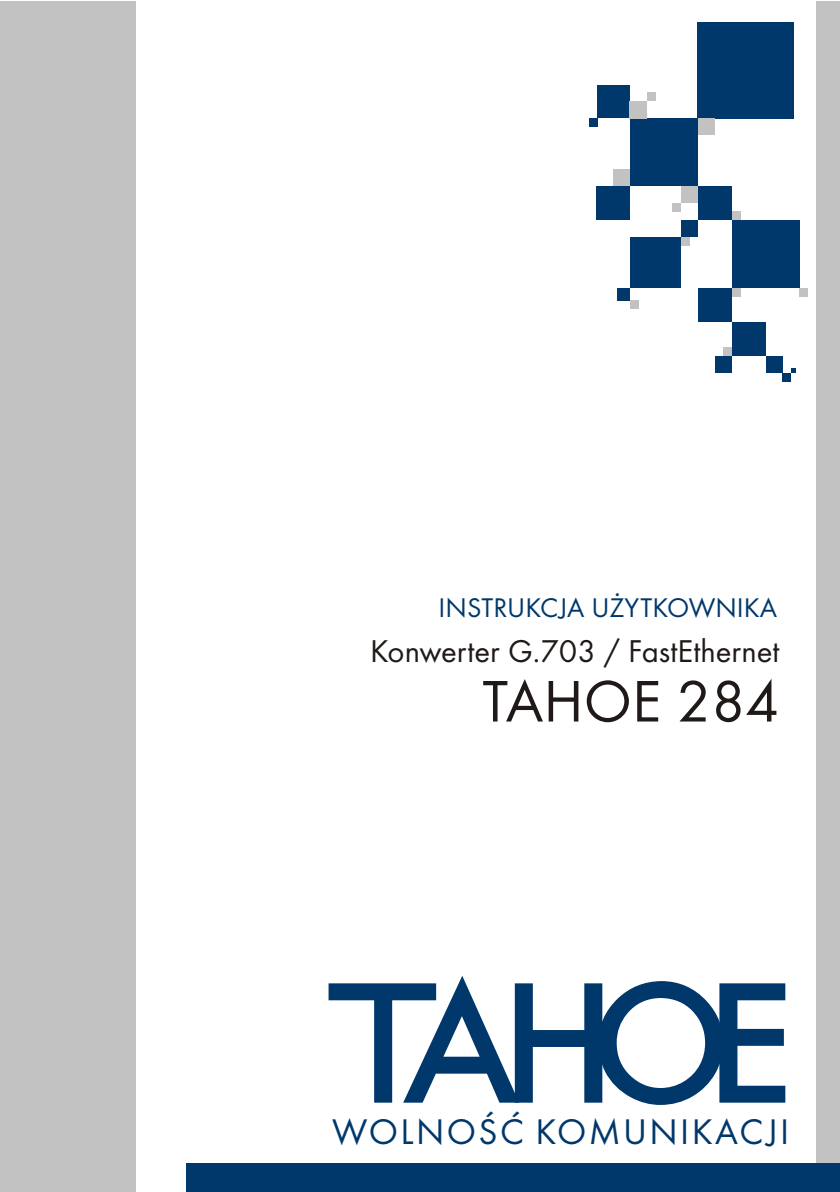
<style>
.page{position:relative;width:840px;height:1192px;background:#fff}
.page>*{position:absolute;margin:0;border:0;box-sizing:border-box;transform-origin:0 0}
.t1{font:60.8px "Futura TEE";color:#1f1a17}
.t2{font:37px "Futura TEE";letter-spacing:.065em;color:#00386b}
.t3{font:32.8px "Futura TEE";color:#1f1a17}
.t4{font:28px "Futura TEE";color:#00386b}
</style>
<div class="page">
<svg style="left:329px;top:976px;width:456px;height:129px"></svg>
<div style="left:0;top:1px;width:136px;height:1191px;background:#c2c2c2"></div>
<div style="left:816px;top:1px;width:24px;height:1191px;background:#c2c2c2"></div>
<div style="left:698px;top:22px;width:96px;height:96px;background:#00386b"></div>
<div style="left:630px;top:118px;width:68px;height:68px;background:#00386b"></div>
<div style="left:698px;top:186px;width:34px;height:34px;background:#00386b"></div>
<div style="left:681px;top:220px;width:17px;height:17px;background:#00386b"></div>
<div style="left:630px;top:237px;width:51px;height:51px;background:#00386b"></div>
<div style="left:732px;top:220px;width:68px;height:68px;background:#00386b"></div>
<div style="left:698px;top:288px;width:34px;height:34px;background:#00386b"></div>
<div style="left:598px;top:86px;width:32px;height:32px;background:#00386b"></div>
<div style="left:732px;top:322px;width:34px;height:34px;background:#00386b"></div>
<div style="left:766px;top:356px;width:17px;height:17px;background:#00386b"></div>
<div style="left:715px;top:356px;width:17px;height:17px;background:#00386b"></div>
<div style="left:596px;top:186px;width:34px;height:34px;background:#00386b"></div>
<div style="left:783px;top:373px;width:8px;height:8px;background:#00386b"></div>
<svg style="left:791px;top:369px;width:4px;height:4px"></svg>
<div style="left:589px;top:118px;width:9px;height:8px;background:#00386b"></div>
<div style="left:617px;top:288px;width:13px;height:13px;background:#00386b"></div>
<div style="left:681px;top:186px;width:17px;height:17px;background:#c2c2c2"></div>
<div style="left:630px;top:301px;width:8px;height:8px;background:#c2c2c2"></div>
<div style="left:630px;top:101px;width:17px;height:17px;background:#c2c2c2"></div>
<div style="left:647px;top:93px;width:8px;height:8px;background:#c2c2c2"></div>
<div style="left:698px;top:118px;width:17px;height:17px;background:#c2c2c2"></div>
<div style="left:800px;top:288px;width:8px;height:8px;background:#c2c2c2"></div>
<div style="left:723px;top:347px;width:9px;height:9px;background:#c2c2c2"></div>
<div style="left:672px;top:203px;width:9px;height:8px;background:#c2c2c2"></div>
<div style="left:613px;top:169px;width:17px;height:17px;background:#c2c2c2"></div>
<div style="left:732px;top:211px;width:8px;height:9px;background:#c2c2c2"></div>
<div style="left:681px;top:237px;width:8px;height:8px;background:#c2c2c2"></div>
<div style="left:732px;top:288px;width:8px;height:8px;background:#c2c2c2"></div>
<div style="left:187px;top:1164px;width:653px;height:28px;background:#00386b"></div>
<p class="t4" style="left:439px;top:596px;width:340px">INSTRUKCJA U¯YTKOWNIKA</p>
<p class="t3" style="left:370px;top:637px;width:411px">Konwerter G.703 / FastEthernet</p>
<h1 class="t1" style="left:482px;top:676px;width:299px">TAHOE 284</h1>
<p class="t2" style="left:332px;top:1116px;width:459px">WOLNOŒÆ KOMUNIKACJI</p>
</div>
